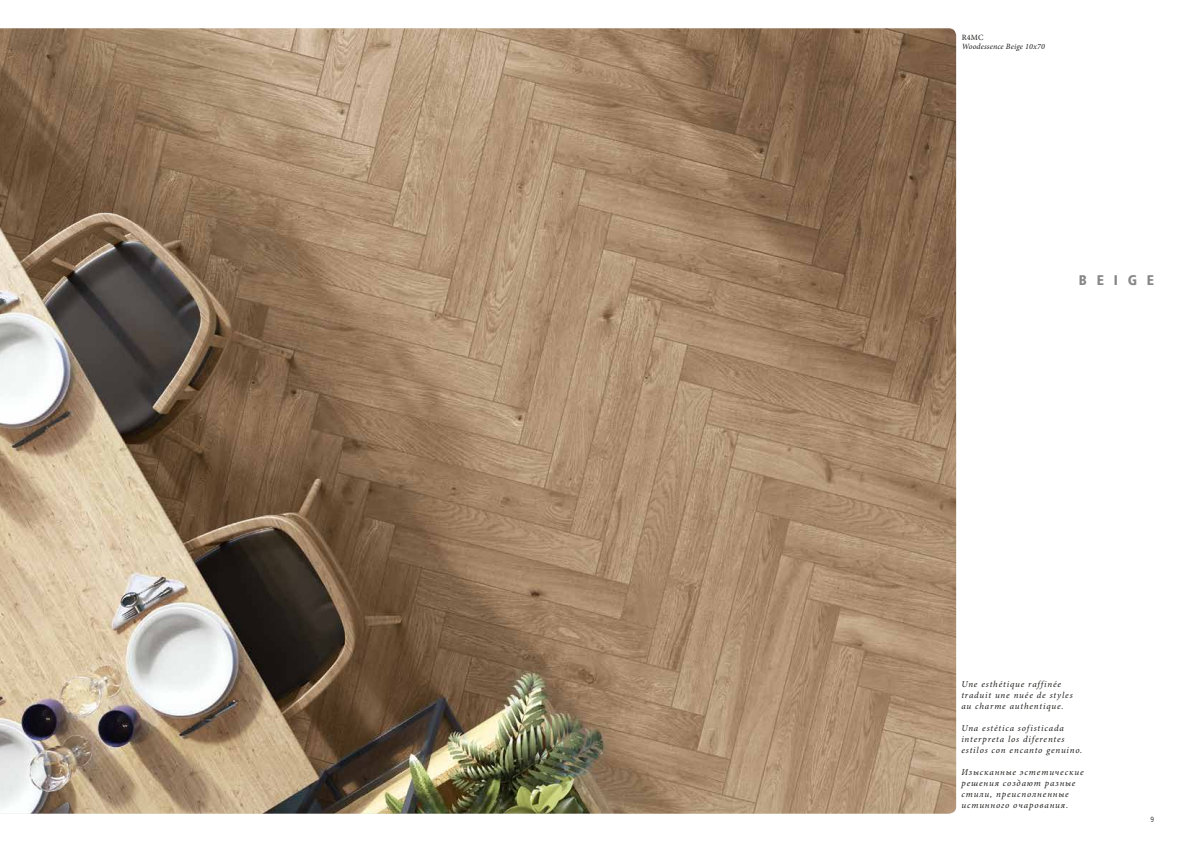
<style>
.page{position:relative;width:1191px;height:842px;background:#fff}
.page>*{position:absolute;margin:0;border:0;box-sizing:border-box;transform-origin:0 0}
.t1{font:900 condensed 14px "Frutiger LT Com";letter-spacing:.7em;color:#878787}
.t2{font:italic 9px/11px "Minion Pro";letter-spacing:.095em;color:#1d1d1b}
.t3{font:italic 8px "Minion Pro";letter-spacing:.015em;color:#1d1d1b}
.t4{font:8px "Minion Pro";color:#1d1d1b}
.t5{font:300 condensed 7.5px "Frutiger LT Com";color:#1d1d1b}
</style>
<div class="page">
<img style="left:0;top:28px;width:956px;height:786px">
<p class="t4" style="left:961px;top:32px;width:23px">R4MC</p>
<p class="t3" style="left:961px;top:42px;width:85px">Woodessence Beige 10x70</p>
<h1 class="t1" style="left:1078px;top:272px;width:77px">BEIGE</h1>
<p class="t2" style="left:961px;top:679px;width:113px">Une esthétique raffinée traduit une nuée de styles au charme authentique.</p>
<p class="t2" style="left:961px;top:723px;width:122px">Una estética sofisticada interpreta los diferentes estilos con encanto genuino.</p>
<p class="t2" style="left:961px;top:767px;width:124px">Изысканные эстетические решения создают разные стили, преисполненные истинного очарования.</p>
<p class="t5" style="left:1150px;top:815px;width:5px">9</p>
</div>
